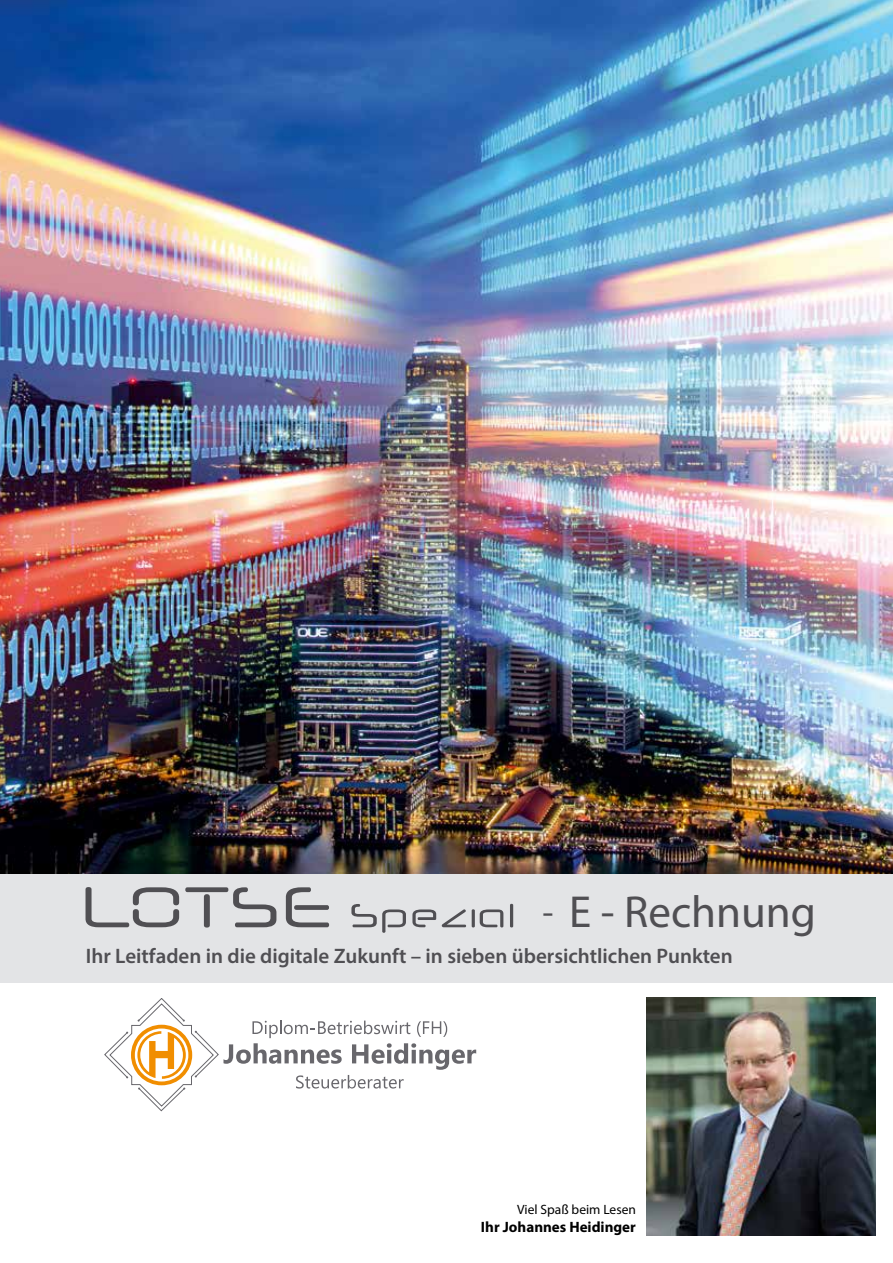
<style>
.page{position:relative;width:893px;height:1263px;background:#fff}
.page>*{position:absolute;margin:0;border:0;box-sizing:border-box;transform-origin:0 0}
.t1{font:45px "Myriad Pro";color:#504f53}
.t2{font:600 21px "Myriad Pro";color:#504f53}
.t3{font:700 15px "Myriad Pro";color:#000}
.t4{font:13.5px "Myriad Pro";color:#000}
.s1{font-family:"Neuropol Nova";font-size:90px}
.s2{font-family:"Neuropol Nova";font-size:52.5px}
.s3{font-size:36px}
</style>
<div class="page">
<img style="left:0;top:0;width:893px;height:874px">
<div style="left:0;top:874px;width:893px;height:108px;background:#e3e4e6"></div>
<img style="left:646px;top:997px;width:229px;height:238px">
<svg style="left:104px;top:998px;width:372px;height:113px"></svg>
<h1 class="t1" style="left:81px;top:884px;width:737px"><span class="s1">LOTSE</span> <span class="s2">Spezial</span> <span class="s3">-</span> E - Rechnung</h1>
<p class="t2" style="left:86px;top:942px;width:649px">Ihr Leitfaden in die digitale Zukunft – in sieben übersichtlichen Punkten</p>
<p class="t4" style="left:517px;top:1201px;width:120px">Viel Spaß beim Lesen</p>
<p class="t3" style="left:481px;top:1217px;width:156px">Ihr Johannes Heidinger</p>
</div>
